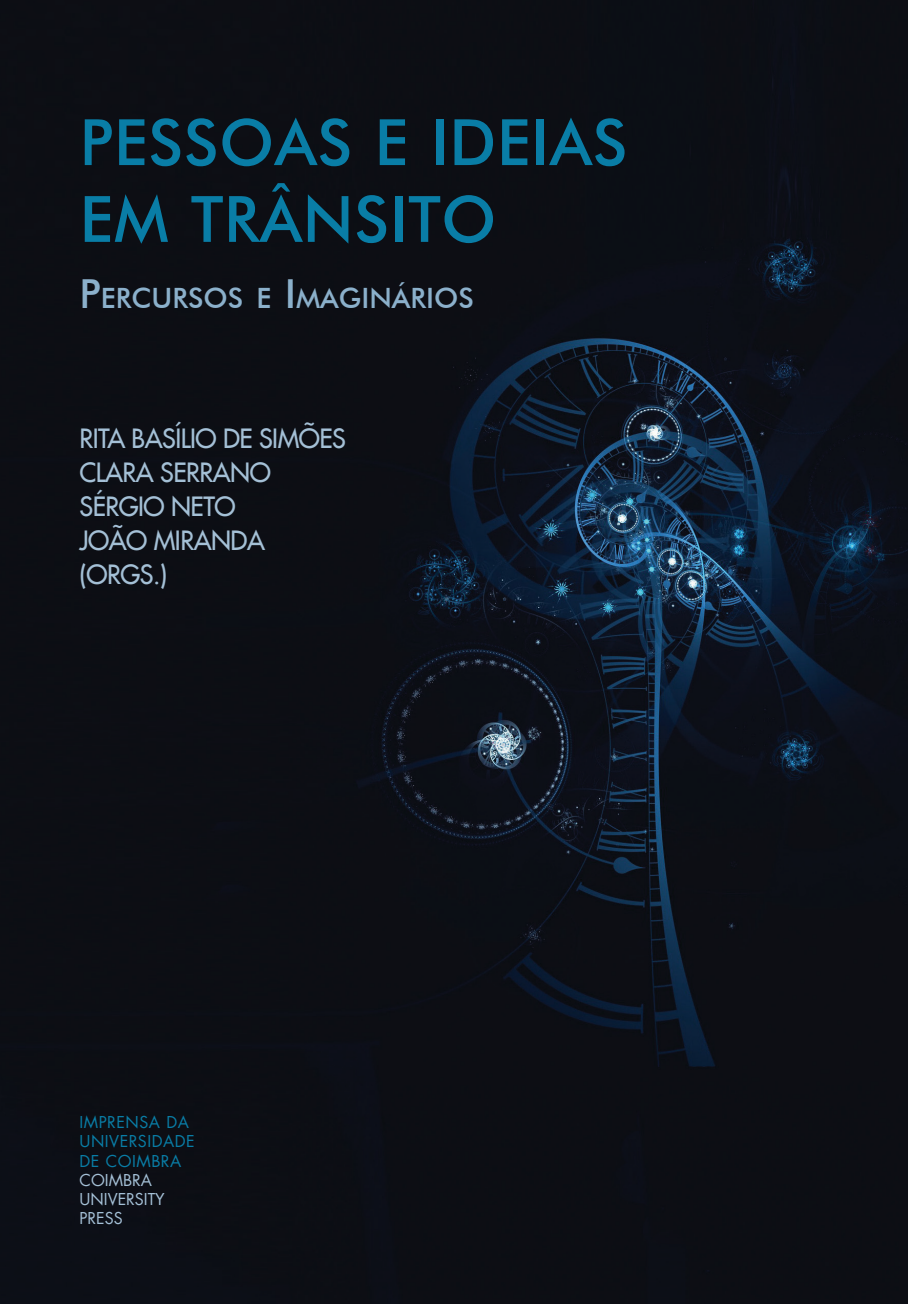
<style>
.page{position:relative;width:908px;height:1304px;background:#fff}
.page>*{position:absolute;margin:0;border:0;box-sizing:border-box;transform-origin:0 0}
.t1{font:500 64px/76.8px "Futura BT";letter-spacing:.01em;color:#097da6}
.t2{font:500 28px "Futura BT";color:#8bb0cb}
.t3{font:26px "Futura LT";letter-spacing:-.02em;color:#a4c0d6}
.t4{font:16px "Futura LT";letter-spacing:.03em;color:#097da6}
.t5{font:16px "Futura LT";color:#a4c0d6}
.s1{font-size:40px}
</style>
<div class="page">
<img style="left:0;top:0;width:907px;height:1304px">
<p class="t1" style="left:79px;top:103px;width:549px">PESSOAS E IDEIAS<br>EM TRÂNSITO</p>
<p class="t2" style="left:79px;top:281px;width:395px"><span class="s1">P</span>ERCURSOS E <span class="s1">I</span>MAGI NÁRI OS</p>
<p class="t3" style="left:79px;top:421px;width:268px">RITA BASÍLIO DE SIMÕES</p>
<p class="t3" style="left:79px;top:455px;width:193px">CLARA SERRANO</p>
<p class="t3" style="left:79px;top:489px;width:157px">SÉRGIO NETO</p>
<p class="t3" style="left:79px;top:523px;width:187px">JOÃO MIRANDA</p>
<p class="t3" style="left:79px;top:557px;width:89px">(ORGS.)</p>
<p class="t4" style="left:79px;top:1112px;width:111px">IMPRENSA DA</p>
<p class="t4" style="left:79px;top:1131px;width:116px">UNIVERSIDADE</p>
<p class="t4" style="left:79px;top:1150px;width:103px">DE COIMBRA</p>
<p class="t5" style="left:79px;top:1170px;width:74px">COIMBRA</p>
<p class="t5" style="left:79px;top:1189px;width:87px">UNIVERSITY</p>
<p class="t5" style="left:79px;top:1208px;width:45px">PRESS</p>
</div>
